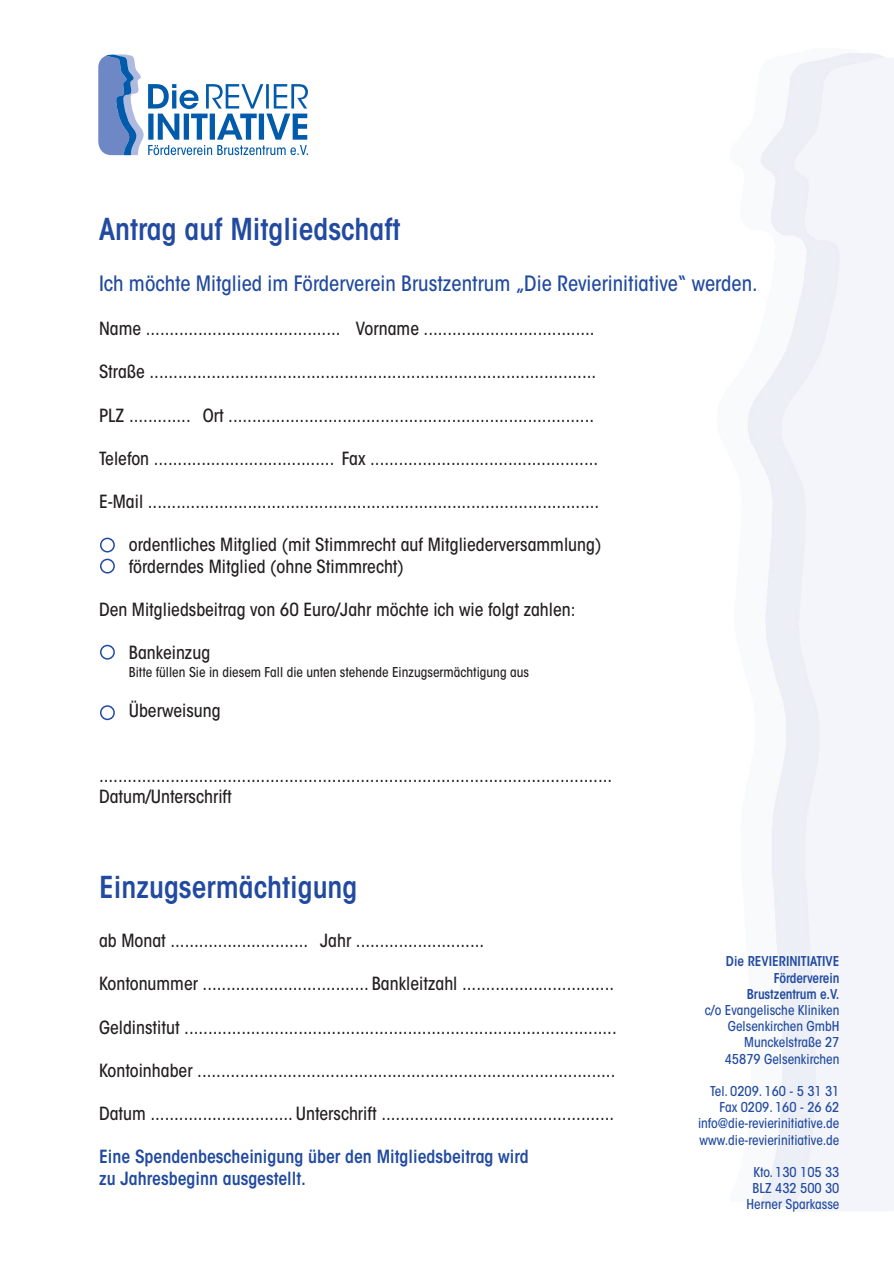
<style>
.page{position:relative;width:894px;height:1264px;background:#fff}
.page>*{position:absolute;margin:0;border:0;box-sizing:border-box;transform-origin:0 0}
.t1{font:600 condensed 30px "ITC Avant Garde Std";color:#214aa0}
.t2{font:500 condensed 21px "ITC Avant Garde Std";color:#214aa0}
.t3{font:500 condensed 18px/21.6px "ITC Avant Garde Std";color:#231f20}
.t4{font:600 condensed 18px/21.6px "ITC Avant Garde Std";color:#214aa0}
.t5{font:500 condensed 13.5px/16.2px "ITC Avant Garde Std";color:#214aa0;text-align:right}
.t6{font:500 condensed 13.5px "ITC Avant Garde Std";color:#231f20}
.t7{font:600 condensed 13.5px/16.2px "ITC Avant Garde Std";letter-spacing:-.01em;color:#214aa0;text-align:right}
</style>
<div class="page">
<svg style="left:98px;top:54px;width:210px;height:101px"></svg>
<svg style="left:100px;top:538px;width:15px;height:14px"></svg>
<svg style="left:100px;top:559px;width:15px;height:14px"></svg>
<svg style="left:100px;top:645px;width:15px;height:15px"></svg>
<svg style="left:100px;top:705px;width:15px;height:15px"></svg>
<h1 class="t1" style="left:99px;top:217px;width:303px">Antrag auf Mitgliedschaft</h1>
<p class="t2" style="left:99px;top:275px;width:660px">Ich möchte Mitglied im Förderverein Brustzentrum „Die Revierinitiative“ werden.</p>
<p class="t3" style="left:99px;top:319px;width:497px">Name ......................................... Vorname ....................................</p>
<p class="t3" style="left:99px;top:363px;width:499px">Straße ..............................................................................................</p>
<p class="t3" style="left:99px;top:406px;width:497px">PLZ ............. Ort .............................................................................</p>
<p class="t3" style="left:99px;top:449px;width:501px">Telefon ...................................... Fax ................................................</p>
<p class="t3" style="left:99px;top:492px;width:502px">E-Mail ...............................................................................................</p>
<p class="t3" style="left:129px;top:535px;width:474px">ordentliches Mitglied (mit Stimmrecht auf Mitgliederversammlung) förderndes Mitglied (ohne Stimmrecht)</p>
<p class="t3" style="left:99px;top:600px;width:478px">Den Mitgliedsbeitrag von 60 Euro/Jahr möchte ich wie folgt zahlen:</p>
<p class="t3" style="left:129px;top:643px;width:83px">Bankeinzug</p>
<p class="t6" style="left:129px;top:667px;width:402px">Bitte füllen Sie in diesem Fall die unten stehende Einzugsermächtigung aus</p>
<p class="t3" style="left:129px;top:701px;width:93px">Überweisung</p>
<p class="t3" style="left:99px;top:766px;width:515px">............................................................................................................<br>Datum/Unterschrift</p>
<h1 class="t1" style="left:99px;top:876px;width:260px">Einzugsermächtigung</h1>
<p class="t3" style="left:99px;top:931px;width:387px">ab Monat ............................. Jahr ...........................</p>
<p class="t3" style="left:99px;top:975px;width:517px">Kontonummer ................................... Bankleitzahl ................................</p>
<p class="t3" style="left:99px;top:1018px;width:519px">Geldinstitut ...........................................................................................</p>
<p class="t3" style="left:99px;top:1061px;width:518px">Kontoinhaber ........................................................................................</p>
<p class="t3" style="left:99px;top:1104px;width:517px">Datum .............................. Unterschrift .................................................</p>
<p class="t4" style="left:99px;top:1147px;width:431px">Eine Spendenbescheinigung über den Mitgliedsbeitrag wird zu Jahresbeginn ausgestellt.</p>
<p class="t7" style="left:726px;top:954px;width:115px">Die REVIERINITIATIVE<br>Förderverein<br>Brustzentrum e.V.</p>
<p class="t5" style="left:705px;top:1003px;width:136px">c/o Evangelische Kliniken<br>Gelsenkirchen GmbH<br>Munckelstraße 27<br>45879 Gelsenkirchen</p>
<p class="t5" style="left:698px;top:1084px;width:143px">Tel. 0209. 160 - 5 31 31<br>Fax 0209. 160 - 26 62 info@die-revierinitiative.de www.die-revierinitiative.de</p>
<p class="t5" style="left:747px;top:1165px;width:94px;text-align:center">Kto. 130 105 33<br>BLZ 432 500 30<br>Herner Sparkasse</p>
</div>
